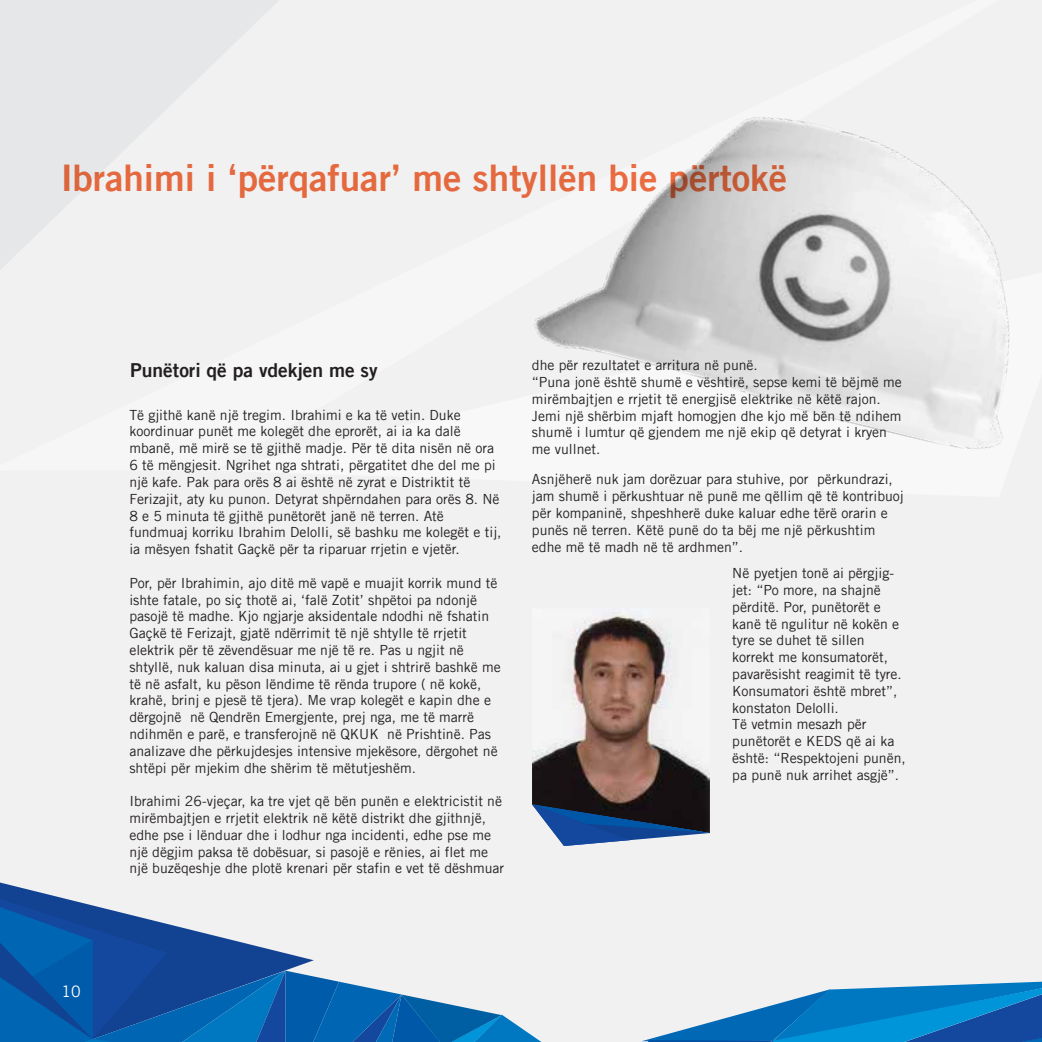
<style>
.page{position:relative;width:1042px;height:1042px;background:#fff}
.page>*{position:absolute;margin:0;border:0;box-sizing:border-box;transform-origin:0 0}
.t1{font:36.75px "KED Sbold";color:#f37043}
.t2{font:19.25px "KED Sbold";color:#231f20}
.t3{font:15.75px "KED Sregular";color:#fff}
.t4{font:14px/16.8px "KED Sregular";color:#231f20}
</style>
<div class="page">
<div style="left:0;top:471px;width:1042px;height:571px;background:#f1f1f2"></div>
<div style="left:216px;top:471px;width:168px;height:26px;background:#f1f1f2"></div>
<div style="left:0;top:0;width:384px;height:471px;background:#f1f1f2"></div>
<svg style="left:0;top:0;width:279px;height:270px;fill:#e6e7e8"></svg>
<svg style="left:0;top:882px;width:314px;height:17px;fill:#f1f1f2"></svg>
<svg style="left:0;top:899px;width:541px;height:143px"></svg>
<svg style="left:641px;top:981px;width:401px;height:61px"></svg>
<img style="left:384px;top:0;width:658px;height:605px">
<img style="left:532px;top:608px;width:178px;height:196px">
<svg style="left:532px;top:804px;width:178px;height:42px"></svg>
<h1 class="t1" style="left:60px;top:155px;width:728px">Ibrahimi i ‘përqafuar’ me shtyllën bie përtokë</h1>
<p class="t3" style="left:61px;top:981px;width:21px">10</p>
<h2 class="t2" style="left:130px;top:358px;width:249px">Punëtori që pa vdekjen me sy</h2>
<p class="t4" style="left:129px;top:406px;width:374px">Të gjithë kanë një tregim. Ibrahimi e ka të vetin. Duke koordinuar punët me kolegët dhe eprorët, ai ia ka dalë mbanë, më mirë se të gjithë madje. Për të dita nisën në ora 6 të mëngjesit. Ngrihet nga shtrati, përgatitet dhe del me pi një kafe. Pak para orës 8 ai është në zyrat e Distriktit të Ferizajit, aty ku punon. Detyrat shpërndahen para orës 8. Në 8 e 5 minuta të gjithë punëtorët janë në terren. Atë fundmuaj korriku Ibrahim Delolli, së bashku me kolegët e tij, ia mësyen fshatit Gaçkë për ta riparuar rrjetin e vjetër.</p>
<p class="t4" style="left:129px;top:574px;width:373px">Por, për Ibrahimin, ajo ditë më vapë e muajit korrik mund të ishte fatale, po siç thotë ai, ‘falë Zotit’ shpëtoi pa ndonjë pasojë të madhe. Kjo ngjarje aksidentale ndodhi në fshatin Gaçkë të Ferizajt, gjatë ndërrimit të një shtylle të rrjetit elektrik për të zëvendësuar me një të re. Pas u ngjit në shtyllë, nuk kaluan disa minuta, ai u gjet i shtrirë bashkë me të në asfalt, ku pëson lëndime të rënda trupore ( në kokë, krahë, brinj e pjesë të tjera). Me vrap kolegët e kapin dhe e dërgojnë në Qendrën Emergjente, prej nga, me të marrë ndihmën e parë, e transferojnë në QKUK në Prishtinë. Pas analizave dhe përkujdesjes intensive mjekësore, dërgohet në shtëpi për mjekim dhe shërim të mëtutjeshëm.</p>
<p class="t4" style="left:129px;top:792px;width:376px">Ibrahimi 26-vjeçar, ka tre vjet që bën punën e elektricistit në mirëmbajtjen e rrjetit elektrik në këtë distrikt dhe gjithnjë, edhe pse i lënduar dhe i lodhur nga incidenti, edhe pse me një dëgjim paksa të dobësuar, si pasojë e rënies, ai flet me një buzëqeshje dhe plotë krenari për stafin e vet të dëshmuar</p>
<p class="t4" style="left:532px;top:357px;width:371px">dhe për rezultatet e arritura në punë.<br>“Puna jonë është shumë e vështirë, sepse kemi të bëjmë me mirëmbajtjen e rrjetit të energjisë elektrike në këtë rajon.<br>Jemi një shërbim mjaft homogjen dhe kjo më bën të ndihem shumë i lumtur që gjendem me një ekip që detyrat i kryen me vullnet.</p>
<p class="t4" style="left:532px;top:471px;width:373px">Asnjëherë nuk jam dorëzuar para stuhive, por përkundrazi, jam shumë i përkushtuar në punë me qëllim që të kontribuoj për kompaninë, shpeshherë duke kaluar edhe tërë orarin e punës në terren. Këtë punë do ta bëj me një përkushtim edhe më të madh në të ardhmen”.</p>
<p class="t4" style="left:732px;top:564px;width:175px">Në pyetjen tonë ai përgjig&shy;jet: “Po more, na shajnë përditë. Por, punëtorët e kanë të ngulitur në kokën e tyre se duhet të sillen korrekt me konsumatorët, pavarësisht reagimit të tyre.<br>Konsumatori është mbret”, konstaton Delolli.<br>Të vetmin mesazh për punëtorët e KEDS që ai ka është: “Respektojeni punën, pa punë nuk arrihet asgjë”.</p>
</div>
